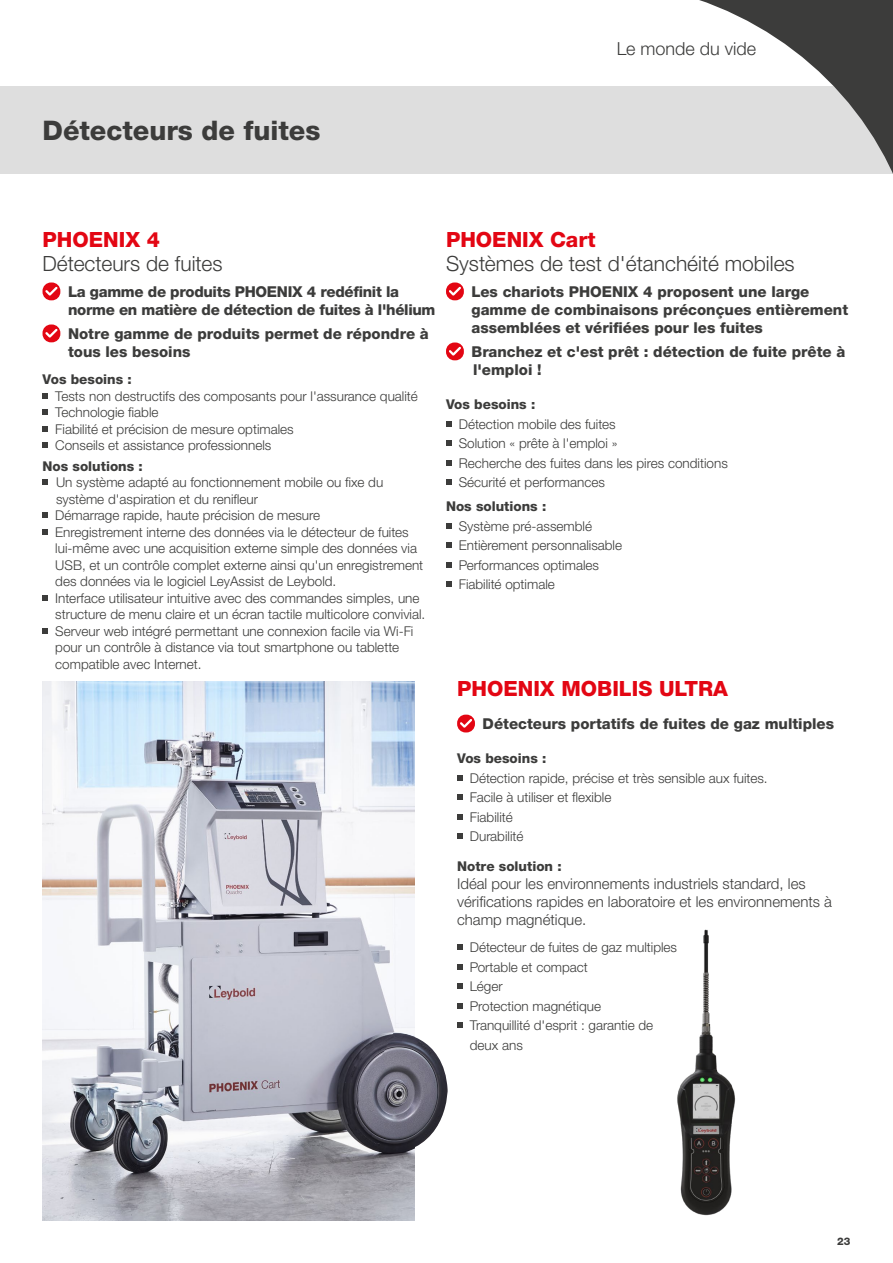
<style>
.page{position:relative;width:893px;height:1263px;background:#fff}
.page>*{position:absolute;margin:0;border:0;box-sizing:border-box;transform-origin:0 0}
.t1{font:800 27px "Helvetica Neue LTW1 G";color:#3c3c3b}
.t2{font:300 21px "Helvetica Neue LTW1 G";color:#3c3c3b}
.t3{font:800 21px "Helvetica Neue LTW1 G";color:#e30613}
.t4{font:300 18px "Helvetica Neue LTW1 G";color:#3c3c3b}
.t5{font:800 15px/18px "Helvetica Neue LTW1 G";color:#3c3c3b}
.t6{font:300 15px/18px "Helvetica Neue LTW1 G";color:#3c3c3b}
.t7{font:800 15px/18px "Helvetica Neue LTW1 G";letter-spacing:-.02em;color:#3c3c3b}
.t8{font:300 13.5px/16.5px "Helvetica Neue LTW1 G";color:#3c3c3b}
.t9{font:800 13.5px "Helvetica Neue LTW1 G";color:#3c3c3b}
.t10{font:800 10.5px "Helvetica Neue LTW1 G";color:#3c3c3b}
</style>
<div class="page">
<img style="left:43px;top:681px;width:372px;height:539px">
<div style="left:0;top:87px;width:893px;height:87px;background:#dedede"></div>
<svg style="left:457px;top:715px;width:18px;height:17px"></svg>
<svg style="left:43px;top:282px;width:17px;height:18px"></svg>
<svg style="left:43px;top:324px;width:17px;height:18px"></svg>
<svg style="left:43px;top:393px;width:5px;height:5px"></svg>
<svg style="left:43px;top:409px;width:5px;height:6px"></svg>
<svg style="left:43px;top:426px;width:5px;height:5px"></svg>
<svg style="left:43px;top:442px;width:5px;height:6px"></svg>
<svg style="left:43px;top:480px;width:5px;height:5px"></svg>
<svg style="left:43px;top:513px;width:5px;height:5px"></svg>
<svg style="left:43px;top:529px;width:5px;height:6px"></svg>
<svg style="left:43px;top:595px;width:5px;height:6px"></svg>
<svg style="left:43px;top:628px;width:5px;height:6px"></svg>
<svg style="left:446px;top:282px;width:18px;height:18px"></svg>
<svg style="left:446px;top:342px;width:18px;height:18px"></svg>
<svg style="left:446px;top:421px;width:6px;height:6px"></svg>
<svg style="left:446px;top:441px;width:6px;height:5px"></svg>
<svg style="left:446px;top:460px;width:6px;height:6px"></svg>
<svg style="left:446px;top:480px;width:6px;height:5px"></svg>
<svg style="left:446px;top:523px;width:6px;height:5px"></svg>
<svg style="left:446px;top:542px;width:6px;height:6px"></svg>
<svg style="left:446px;top:562px;width:6px;height:5px"></svg>
<svg style="left:446px;top:581px;width:6px;height:6px"></svg>
<svg style="left:457px;top:944px;width:6px;height:6px"></svg>
<svg style="left:457px;top:964px;width:6px;height:5px"></svg>
<svg style="left:457px;top:983px;width:6px;height:6px"></svg>
<svg style="left:457px;top:1003px;width:6px;height:5px"></svg>
<svg style="left:457px;top:1022px;width:6px;height:6px"></svg>
<svg style="left:457px;top:775px;width:6px;height:5px"></svg>
<svg style="left:457px;top:794px;width:6px;height:6px"></svg>
<svg style="left:457px;top:814px;width:6px;height:5px"></svg>
<svg style="left:457px;top:833px;width:6px;height:6px"></svg>
<img style="left:677px;top:929px;width:59px;height:287px">
<img style="left:145px;top:731px;width:100px;height:57px">
<img style="left:345px;top:1032px;width:103px;height:121px">
<svg style="left:652px;top:0;width:241px;height:174px"></svg>
<h1 class="t1" style="left:43px;top:114px;width:279px">Détecteurs de fuites</h1>
<h3 class="t4" style="left:617px;top:38px;width:141px">Le monde du vide</h3>
<h2 class="t3" style="left:43px;top:227px;width:119px">PHOENIX 4</h2>
<h2 class="t2" style="left:43px;top:250px;width:181px">Détecteurs de fuites</h2>
<p class="t7" style="left:68px;top:283px;width:369px">La gamme de produits PHOENIX 4 redéfinit la norme en matière de détection de fuites à l'hélium</p>
<p class="t5" style="left:68px;top:325px;width:362px">Notre gamme de produits permet de répondre à tous les besoins</p>
<p class="t9" style="left:43px;top:371px;width:91px">Vos besoins :</p>
<p class="t8" style="left:55px;top:387px;width:364px">Tests non destructifs des composants pour l'assurance qualité Technologie fiable<br>Fiabilité et précision de mesure optimales<br>Conseils et assistance professionnels</p>
<p class="t9" style="left:43px;top:458px;width:102px">Nos solutions :</p>
<p class="t8" style="left:55px;top:474px;width:372px">Un système adapté au fonctionnement mobile ou fixe du système d'aspiration et du renifleur<br>Démarrage rapide, haute précision de mesure<br>Enregistrement interne des données via le détecteur de fuites lui-même avec une acquisition externe simple des données via USB, et un contrôle complet externe ainsi qu'un enregistrement des données via le logiciel LeyAssist de Leybold.<br>Interface utilisateur intuitive avec des commandes simples, une structure de menu claire et un écran tactile multicolore convivial.<br>Serveur web intégré permettant une connexion facile via Wi-Fi pour un contrôle à distance via tout smartphone ou tablette compatible avec Internet.</p>
<h2 class="t3" style="left:446px;top:227px;width:151px">PHOENIX Cart</h2>
<h2 class="t2" style="left:446px;top:250px;width:350px">Systèmes de test d'étanchéité mobiles</h2>
<p class="t5" style="left:471px;top:283px;width:378px">Les chariots PHOENIX 4 proposent une large gamme de combinaisons préconçues entièrement assemblées et vérifiées pour les fuites</p>
<p class="t5" style="left:471px;top:343px;width:375px">Branchez et c'est prêt : détection de fuite prête à l'emploi !</p>
<p class="t9" style="left:446px;top:396px;width:91px">Vos besoins :</p>
<p class="t8" style="left:459px;top:414px;width:271px;line-height:19.5px">Détection mobile des fuites<br>Solution « prête à l'emploi »<br>Recherche des fuites dans les pires conditions<br>Sécurité et performances</p>
<p class="t9" style="left:446px;top:498px;width:102px">Nos solutions :</p>
<p class="t8" style="left:459px;top:516px;width:165px;line-height:19.5px">Système pré-assemblé<br>Entièrement personnalisable<br>Performances optimales<br>Fiabilité optimale</p>
<h2 class="t3" style="left:457px;top:676px;width:272px">PHOENIX MOBILIS ULTRA</h2>
<p class="t5" style="left:483px;top:715px;width:353px">Détecteurs portatifs de fuites de gaz multiples</p>
<p class="t9" style="left:457px;top:750px;width:91px">Vos besoins :</p>
<p class="t8" style="left:470px;top:768px;width:299px;line-height:19.5px">Détection rapide, précise et très sensible aux fuites.<br>Facile à utiliser et flexible<br>Fiabilité<br>Durabilité</p>
<p class="t9" style="left:457px;top:858px;width:106px">Notre solution :</p>
<p class="t6" style="left:457px;top:874px;width:376px">Idéal pour les environnements industriels standard, les vérifications rapides en laboratoire et les environnements à champ magnétique.</p>
<p class="t8" style="left:470px;top:938px;width:209px;line-height:19.5px">Détecteur de fuites de gaz multiples<br>Portable et compact<br>Léger<br>Protection magnétique<br>Tranquillité d'esprit : garantie de deux ans</p>
<p class="t10" style="left:837px;top:1235px;width:15px">23</p>
</div>
